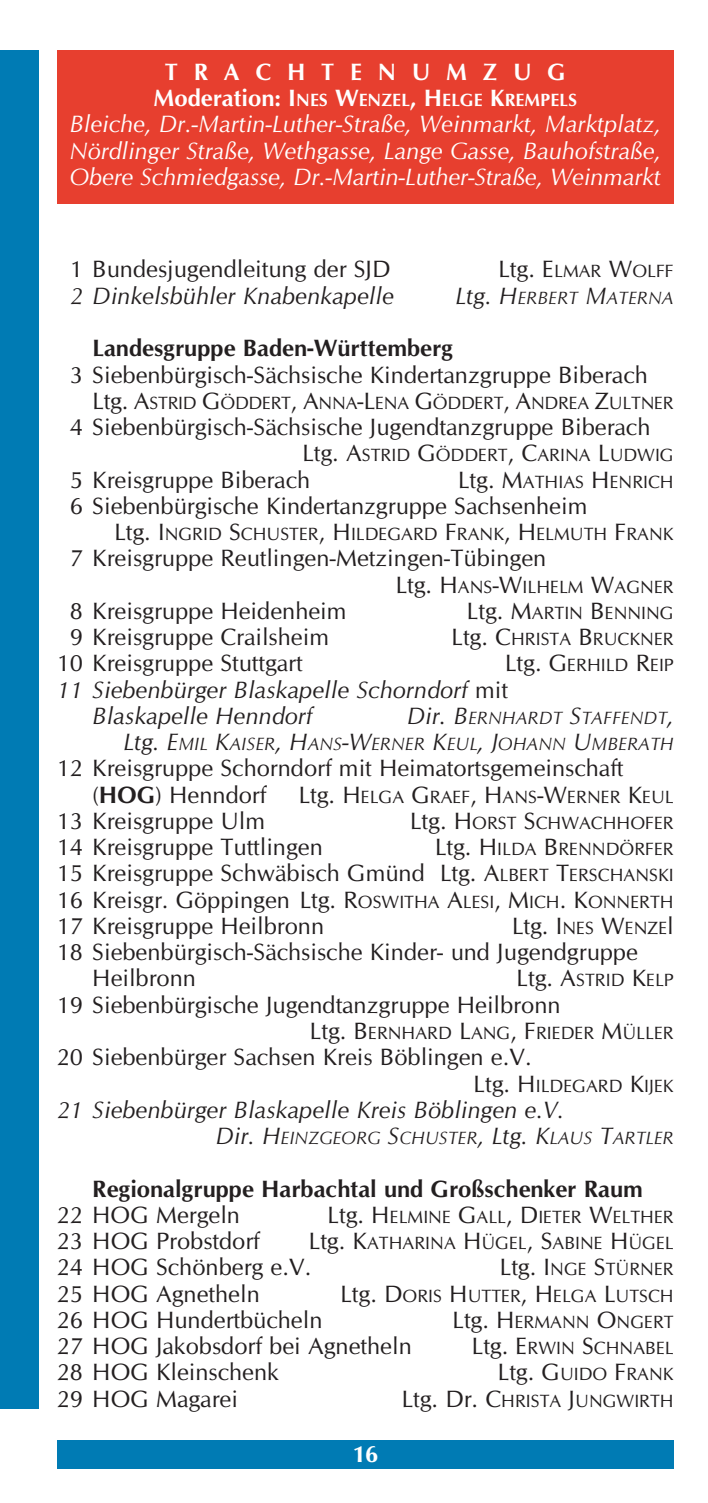
<style>
.page{position:relative;width:708px;height:1503px;background:#fff}
.page>*{position:absolute;margin:0;border:0;box-sizing:border-box;transform-origin:0 0}
.t1{font:23.75px/26.2px "CG Omega";color:#231f20}
.t2{font:italic 23.75px/26.2px "CG Omega";letter-spacing:-.005em;color:#fff;text-align:justify}
.t3{font:italic 23.75px/26.2px "CG Omega";color:#231f20}
.t4{font:700 23.75px "CG Omega";color:#231f20}
.t5{font:700 23.75px "CG Omega";letter-spacing:.665em;color:#fff}
.t6{font:17.75px "CG Omega";color:#231f20}
.t7{font:italic 17.75px/26.2px "CG Omega";color:#231f20;text-align:right}
.t8{font:700 17.75px "CG Omega";color:#fff}
.s1{font-size:23.75px}
.s2{font-style:normal}
.s3{font-weight:700}
.s4{font-size:17.75px}
</style>
<div class="page">
<div style="left:57px;top:1440px;width:616px;height:28px;background:#007bb4"></div>
<div style="left:57px;top:50px;width:616px;height:154px;background:#e73f2f"></div>
<div style="left:0;top:50px;width:39px;height:1358px;background:#007bb4"></div>
<p class="t5" style="left:165px;top:62px;width:402px">TRACHTENUMZUG</p>
<p class="t8" style="left:153px;top:93px;width:425px"><span class="s1">Moderation: I</span>NES <span class="s1">W</span>ENZEL<span class="s1">, H</span>ELGE <span class="s1">K</span>REMPELS</p>
<p class="t2" style="left:69px;top:113px;width:593px">Bleiche, Dr.-Martin-Luther-Straße, Weinmarkt, Marktplatz, Nördlinger Straße, Wethgasse, Lange Gasse, Bauhofstraße, Obere Schmiedgasse, Dr.-Martin-Luther-Straße, Weinmarkt</p>
<p class="t1" style="left:70px;top:258px;width:322px">1 Bundesjugendleitung der SJD</p>
<p class="t6" style="left:498px;top:264px;width:177px"><span class="s1">Ltg. E</span>LMAR <span class="s1">W</span>OLFF</p>
<p class="t3" style="left:70px;top:284px;width:325px">2 Dinkelsbühler Knabenkapelle</p>
<p class="t7" style="left:455px;top:286px;width:220px"><span class="s1">Ltg. H</span>ERBERT <span class="s1">M</span>ATERNA</p>
<p class="t4" style="left:92px;top:339px;width:362px">Landesgruppe Baden-Württemberg</p>
<p class="t1" style="left:70px;top:363px;width:579px">3 Siebenbürgisch-Sächsische Kindertanzgruppe Biberach</p>
<p class="t6" style="left:92px;top:395px;width:583px"><span class="s1">Ltg. A</span>STRID <span class="s1">G</span>ÖDDERT<span class="s1">, A</span>NNA<span class="s1">-L</span>ENA <span class="s1">G</span>ÖDDERT<span class="s1">, A</span>NDREA <span class="s1">Z</span>ULTNER</p>
<p class="t1" style="left:70px;top:415px;width:582px">4 Siebenbürgisch-Sächsische Jugendtanzgruppe Biberach</p>
<p class="t6" style="left:302px;top:448px;width:373px"><span class="s1">Ltg. A</span>STRID <span class="s1">G</span>ÖDDERT<span class="s1">, C</span>ARINA <span class="s1">L</span>UDWIG</p>
<p class="t1" style="left:70px;top:468px;width:242px">5 Kreisgruppe Biberach</p>
<p class="t6" style="left:457px;top:474px;width:217px"><span class="s1">Ltg. M</span>ATHIAS <span class="s1">H</span>ENRICH</p>
<p class="t1" style="left:70px;top:494px;width:519px">6 Siebenbürgische Kindertanzgruppe Sachsenheim</p>
<p class="t6" style="left:114px;top:527px;width:561px"><span class="s1">Ltg. I</span>NGRID <span class="s1">S</span>CHUSTER<span class="s1">, H</span>ILDEGARD <span class="s1">F</span>RANK<span class="s1">, H</span>ELMUTH <span class="s1">F</span>RANK</p>
<p class="t1" style="left:70px;top:547px;width:478px">7 Kreisgruppe Reutlingen-Metzingen-Tübingen</p>
<p class="t6" style="left:395px;top:579px;width:280px"><span class="s1">Ltg. H</span>ANS<span class="s1">-W</span>ILHELM <span class="s1">W</span>AGNER</p>
<p class="t1" style="left:70px;top:599px;width:278px">8 Kreisgruppe Heidenheim</p>
<p class="t6" style="left:466px;top:605px;width:208px"><span class="s1">Ltg. M</span>ARTIN <span class="s1">B</span>ENNING</p>
<p class="t1" style="left:70px;top:625px;width:260px">9 Kreisgruppe Crailsheim</p>
<p class="t6" style="left:451px;top:632px;width:224px"><span class="s1">Ltg. C</span>HRISTA <span class="s1">B</span>RUCKNER</p>
<p class="t1" style="left:57px;top:652px;width:247px">10 Kreisgruppe Stuttgart</p>
<p class="t6" style="left:504px;top:658px;width:170px"><span class="s1">Ltg. G</span>ERHILD <span class="s1">R</span>EIP</p>
<p class="t3" style="left:92px;top:678px;width:417px;text-indent:-35px">11 Siebenbürger Blaskapelle Schorndorf <span class="s2">mit<br></span>Blaskapelle Henndorf</p>
<p class="t7" style="left:123px;top:706px;width:552px"><span class="s1">Dir. B</span>ERNHARDT <span class="s1">S</span>TAFFENDT<span class="s1">,<br>Ltg. E</span>MIL <span class="s1">K</span>AISER<span class="s1">, H</span>ANS<span class="s1">-W</span>ERNER <span class="s1">K</span>EUL<span class="s1">, J</span>OHANN <span class="s1">U</span>MBERATH</p>
<p class="t1" style="left:92px;top:757px;width:532px;text-indent:-35px">12 Kreisgruppe Schorndorf mit Heimatortsgemeinschaft (<span class="s3">HOG</span>) Henndorf</p>
<p class="t6" style="left:298px;top:789px;width:377px"><span class="s1">Ltg. H</span>ELGA <span class="s1">G</span>RAEF<span class="s1">, H</span>ANS<span class="s1">-W</span>ERNER <span class="s1">K</span>EUL</p>
<p class="t1" style="left:57px;top:809px;width:210px">13 Kreisgruppe Ulm</p>
<p class="t6" style="left:410px;top:815px;width:265px"><span class="s1">Ltg. H</span>ORST <span class="s1">S</span>CHWACHHOFER</p>
<p class="t1" style="left:57px;top:835px;width:267px">14 Kreisgruppe Tuttlingen</p>
<p class="t6" style="left:434px;top:842px;width:240px"><span class="s1">Ltg. H</span>ILDA <span class="s1">B</span>RENNDÖRFER</p>
<p class="t1" style="left:57px;top:862px;width:618px;text-align:justify">15 Kreisgruppe Schwäbisch Gmünd Ltg. A<span class="s4">LBERT</span> T<span class="s4">ERSCHANSKI </span>16 Kreisgr. Göppingen Ltg. R<span class="s4">OSWITHA</span> A<span class="s4">LESI</span>, M<span class="s4">ICH</span>. K<span class="s4">ONNERTH </span>17 Kreisgruppe Heilbronn</p>
<p class="t1" style="left:511px;top:914px;width:164px">Ltg. I<span class="s4">NES</span> W<span class="s4">ENZE</span>l</p>
<p class="t1" style="left:57px;top:940px;width:582px">18 Siebenbürgisch-Sächsische Kinder- und Jugendgruppe</p>
<p class="t1" style="left:92px;top:967px;width:105px">Heilbronn</p>
<p class="t6" style="left:516px;top:973px;width:159px"><span class="s1">Ltg. A</span>STRID <span class="s1">K</span>ELP</p>
<p class="t1" style="left:57px;top:993px;width:505px">19 Siebenbürgische Jugendtanzgruppe Heilbronn</p>
<p class="t6" style="left:309px;top:1025px;width:365px"><span class="s1">Ltg. B</span>ERNHARD <span class="s1">L</span>ANG<span class="s1">, F</span>RIEDER <span class="s1">M</span>ÜLLER</p>
<p class="t1" style="left:57px;top:1045px;width:476px">20 Siebenbürger Sachsen Kreis Böblingen e.V.</p>
<p class="t6" style="left:473px;top:1078px;width:202px"><span class="s1">Ltg. H</span>ILDEGARD <span class="s1">K</span>IJEK</p>
<p class="t3" style="left:57px;top:1098px;width:508px">21 Siebenbürger Blaskapelle Kreis Böblingen e.V.</p>
<p class="t7" style="left:215px;top:1126px;width:460px"><span class="s1">Dir. H</span>EINZGEORG <span class="s1">S</span>CHUSTER<span class="s1">, Ltg. K</span>LAUS <span class="s1">T</span>ARTLER</p>
<p class="t4" style="left:92px;top:1179px;width:552px">Regionalgruppe Harbachtal und Großschenker Raum</p>
<p class="t1" style="left:57px;top:1203px;width:185px">22 HOG Mergeln</p>
<p class="t6" style="left:327px;top:1209px;width:348px"><span class="s1">Ltg. H</span>ELMINE <span class="s1">G</span>ALL<span class="s1">, D</span>IETER <span class="s1">W</span>ELTHER</p>
<p class="t1" style="left:57px;top:1229px;width:204px">23 HOG Probstdorf</p>
<p class="t6" style="left:308px;top:1235px;width:366px"><span class="s1">Ltg. K</span>ATHARINA <span class="s1">H</span>ÜGEL<span class="s1">, S</span>ABINE <span class="s1">H</span>ÜGEL</p>
<p class="t1" style="left:57px;top:1255px;width:256px">24 HOG Schönberg e.V.</p>
<p class="t6" style="left:499px;top:1262px;width:176px"><span class="s1">Ltg. I</span>NGE <span class="s1">S</span>TÜRNER</p>
<p class="t1" style="left:57px;top:1282px;width:204px">25 HOG Agnetheln</p>
<p class="t6" style="left:340px;top:1288px;width:335px"><span class="s1">Ltg. D</span>ORIS <span class="s1">H</span>UTTER<span class="s1">, H</span>ELGA <span class="s1">L</span>UTSCH</p>
<p class="t1" style="left:57px;top:1308px;width:267px">26 HOG Hundertbücheln</p>
<p class="t6" style="left:452px;top:1314px;width:223px"><span class="s1">Ltg. H</span>ERMANN <span class="s1">O</span>NGERT</p>
<p class="t1" style="left:57px;top:1334px;width:356px">27 HOG Jakobsdorf bei Agnetheln</p>
<p class="t6" style="left:471px;top:1340px;width:204px"><span class="s1">Ltg. E</span>RWIN <span class="s1">S</span>CHNABEL</p>
<p class="t1" style="left:57px;top:1360px;width:224px">28 HOG Kleinschenk</p>
<p class="t6" style="left:497px;top:1367px;width:178px"><span class="s1">Ltg. G</span>UIDO <span class="s1">F</span>RANK</p>
<p class="t1" style="left:57px;top:1387px;width:183px">29 HOG Magarei</p>
<p class="t6" style="left:401px;top:1393px;width:274px"><span class="s1">Ltg. Dr. C</span>HRISTA <span class="s1">J</span>UNGWIRTH</p>
<p class="t5" style="left:352px;top:1444px;width:28px">16</p>
</div>
